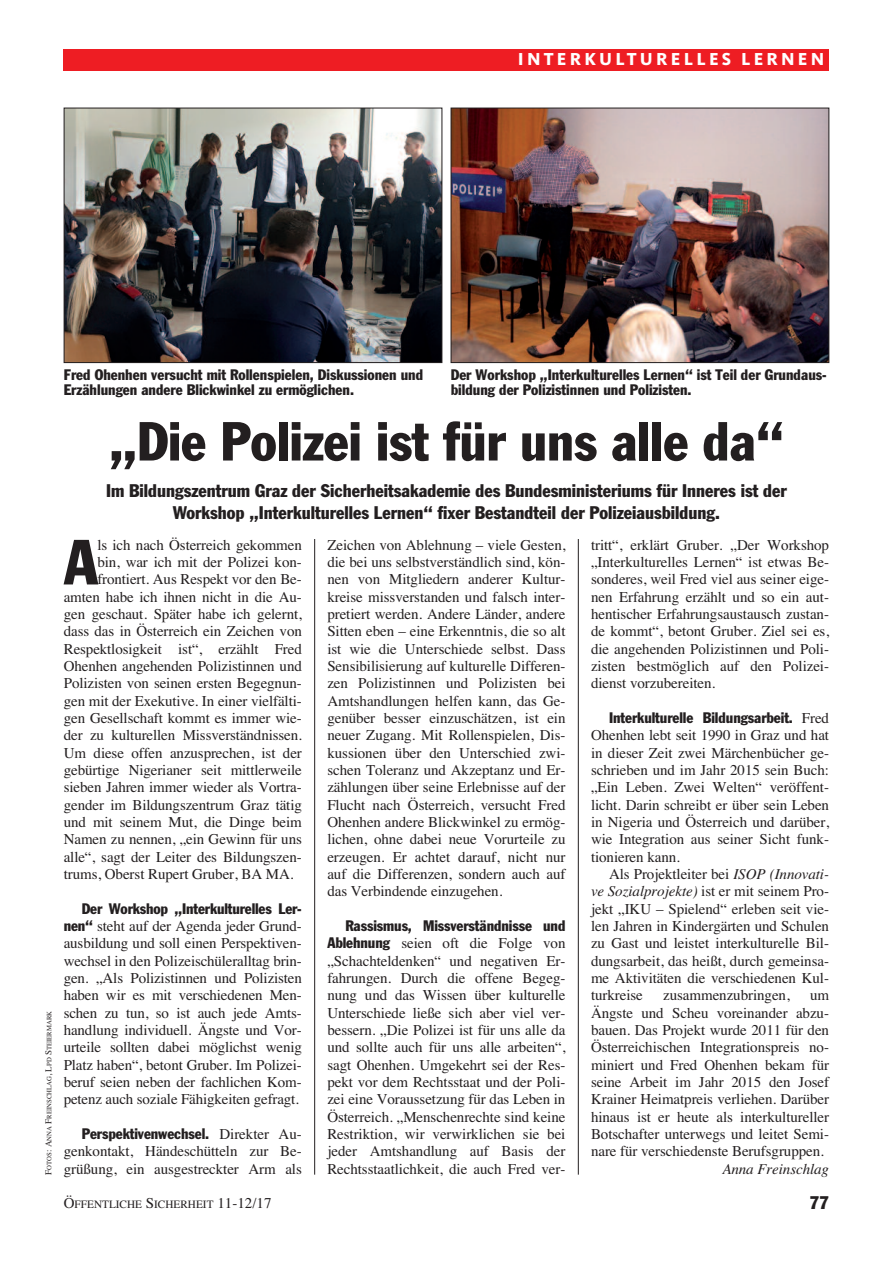
<style>
.page{position:relative;width:893px;height:1263px;background:#fff}
.page>*{position:absolute;margin:0;border:0;box-sizing:border-box;transform-origin:0 0}
.t1{font:condensed 62.7px "Franklin Gothic";color:#231f20}
.t2{font:condensed 54px "Franklin Gothic";color:#231f20}
.t3{font:condensed 18px/21.6px "Franklin Gothic";color:#231f20;text-align:center}
.t4{font:800 18px "Kievit";letter-spacing:.175em;color:#fff}
.t5{font:15px/17.4px "Times";letter-spacing:-.005em;color:#231f20;text-align:justify}
.t6{font:condensed 15px/15.8px "Franklin Gothic";color:#231f20}
.t7{font:italic 15px "Times";letter-spacing:-.005em;color:#231f20}
.t8{font:11.25px "Times";color:#231f20}
.t9{font:6.75px "Times";color:#231f20}
.s1{font-size:9px}
.s2{font-family:"Franklin Gothic";font-stretch:condensed}
.s3{font-family:"Times";font-stretch:normal}
.s4{font-style:italic}
.s5{font-size:15px}
</style>
<div class="page">
<hr style="left:314px;top:539px;width:1px;height:636px;background:#231f20">
<div style="left:64px;top:49px;width:765px;height:21px;background:#ee1d23"></div>
<hr style="left:578px;top:539px;width:1px;height:636px;background:#231f20">
<img style="left:66px;top:110px;width:374px;height:251px">
<div style="left:64px;top:108px;width:378px;height:255px;border:1px solid #231f20"></div>
<img style="left:453px;top:110px;width:374px;height:251px">
<div style="left:451px;top:108px;width:378px;height:255px;border:1px solid #231f20"></div>
<p class="t4" style="left:518px;top:53px;width:308px">INTERKULTURELLES LERNEN</p>
<p class="t9" style="left:45px;top:1175px;width:165px;rotate:-90deg"><span class="s1">F</span>OTOS<span class="s1">: A</span>NNA <span class="s1">F</span>REINSCHLAG<span class="s1">, L</span>PD <span class="s1">S</span>TEIERMARK</p>
<p class="t6" style="left:64px;top:367px;width:361px">Fred Ohenhen versucht mit Rollenspielen, Diskussionen und<br>Erzählungen andere Blickwinkel zu ermöglichen.</p>
<p class="t6" style="left:451px;top:367px;width:377px">Der Workshop „Interkulturelles Lernen“ ist Teil der Grundaus&shy;bildung der Polizistinnen und Polizisten.</p>
<h2 class="t2" style="left:109px;top:422px;width:676px">„Die Polizei ist für uns alle da“</h2>
<p class="t3" style="left:106px;top:481px;width:682px">Im Bildungszentrum Graz der Sicherheitsakademie des Bundesministeriums für Inneres ist der<br>Workshop „Interkulturelles Lernen“ fixer Bestandteil der Polizeiausbildung.</p>
<h1 class="t1" style="left:64px;top:540px;width:35px">A</h1>
<p class="t5" style="left:97px;top:536px;width:206px">ls ich nach Österreich gekommen</p>
<p class="t5" style="left:97px;top:553px;width:206px">bin, war ich mit der Polizei kon-</p>
<p class="t5" style="left:97px;top:571px;width:206px">frontiert. Aus Respekt vor den Be-</p>
<p class="t5" style="left:64px;top:588px;width:239px">amten habe ich ihnen nicht in die Au-</p>
<p class="t5" style="left:64px;top:605px;width:240px">gen geschaut. Später habe ich gelernt,</p>
<p class="t5" style="left:64px;top:622px;width:240px">dass das in Österreich ein Zeichen von</p>
<p class="t5" style="left:64px;top:640px;width:240px">Respektlosigkeit ist“, erzählt Fred</p>
<p class="t5" style="left:64px;top:657px;width:240px">Ohenhen angehenden Polizistinnen und</p>
<p class="t5" style="left:64px;top:674px;width:239px">Polizisten von seinen ersten Begegnun-</p>
<p class="t5" style="left:64px;top:692px;width:239px">gen mit der Exekutive. In einer vielfälti-</p>
<p class="t5" style="left:64px;top:709px;width:239px">gen Gesellschaft kommt es immer wie-</p>
<p class="t5" style="left:64px;top:726px;width:240px">der zu kulturellen Missverständnissen.</p>
<p class="t5" style="left:64px;top:744px;width:240px">Um diese offen anzusprechen, ist der</p>
<p class="t5" style="left:64px;top:761px;width:240px">gebürtige Nigerianer seit mittlerweile</p>
<p class="t5" style="left:64px;top:778px;width:239px">sieben Jahren immer wieder als Vortra-</p>
<p class="t5" style="left:64px;top:796px;width:240px">gender im Bildungszentrum Graz tätig</p>
<p class="t5" style="left:64px;top:813px;width:240px">und mit seinem Mut, die Dinge beim</p>
<p class="t5" style="left:64px;top:830px;width:240px">Namen zu nennen, „ein Gewinn für uns</p>
<p class="t5" style="left:64px;top:848px;width:239px">alle“, sagt der Leiter des Bildungszen-</p>
<p class="t5" style="left:64px;top:865px;width:231px">trums, Oberst Rupert Gruber, BA MA.</p>
<p class="t6" style="left:82px;top:901px;width:221px">Der Workshop „Interkulturelles Ler-</p>
<p class="t5" style="left:64px;top:917px;width:240px"><span class="s2">nen“</span> steht auf der Agenda jeder Grund&shy;ausbildung und soll einen Perspektiven&shy;wechsel in den Polizeischüleralltag brin&shy;gen. „Als Polizistinnen und Polizisten haben wir es mit verschiedenen Men&shy;schen zu tun, so ist auch jede Amts&shy;handlung individuell. Ängste und Vor&shy;urteile sollten dabei möglichst wenig Platz haben“, betont Gruber. Im Polizei&shy;beruf seien neben der fachlichen Kom&shy;petenz auch soziale Fähigkeiten gefragt.</p>
<p class="t6" style="left:82px;top:1127px;width:222px">Perspektivenwechsel. <span class="s3">Direkter Au-</span></p>
<p class="t5" style="left:64px;top:1142px;width:240px">genkontakt, Händeschütteln zur Be&shy;grüßung, ein ausgestreckter Arm als</p>
<p class="t5" style="left:327px;top:536px;width:240px">Zeichen von Ablehnung – viele Gesten, die bei uns selbstverständlich sind, kön&shy;nen von Mitgliedern anderer Kultur&shy;kreise missverstanden und falsch inter&shy;pretiert werden. Andere Länder, andere Sitten eben – eine Erkenntnis, die so alt ist wie die Unterschiede selbst. Dass Sensibilisierung auf kulturelle Differen&shy;zen Polizistinnen und Polizisten bei Amtshandlungen helfen kann, das Ge&shy;genüber besser einzuschätzen, ist ein neuer Zugang. Mit Rollenspielen, Dis&shy;kussionen über den Unterschied zwi&shy;schen Toleranz und Akzeptanz und Er&shy;zählungen über seine Erlebnisse auf der Flucht nach Österreich, versucht Fred Ohenhen andere Blickwinkel zu ermög&shy;lichen, ohne dabei neue Vorurteile zu erzeugen. Er achtet darauf, nicht nur auf die Differenzen, sondern auch auf das Verbindende einzugehen.</p>
<p class="t6" style="left:345px;top:919px;width:222px">Rassismus, Missverständnisse und</p>
<p class="t5" style="left:327px;top:934px;width:240px"><span class="s2">Ablehnung</span> seien oft die Folge von „Schachteldenken“ und negativen Er&shy;fahrungen. Durch die offene Begeg&shy;nung und das Wissen über kulturelle Unterschiede ließe sich aber viel ver&shy;bessern. „Die Polizei ist für uns alle da und sollte auch für uns alle arbeiten“, sagt Ohenhen. Umgekehrt sei der Res&shy;pekt vor dem Rechtsstaat und der Poli&shy;zei eine Voraussetzung für das Leben in Österreich. „Menschenrechte sind keine Restriktion, wir verwirklichen sie bei jeder Amtshandlung auf Basis der Rechtsstaatlichkeit, die auch Fred ver-</p>
<p class="t5" style="left:591px;top:536px;width:240px">tritt“, erklärt Gruber. „Der Workshop „Interkulturelles Lernen“ ist etwas Be&shy;sonderes, weil Fred viel aus seiner eige&shy;nen Erfahrung erzählt und so ein aut&shy;hentischer Erfahrungsaustausch zustan&shy;de kommt“, betont Gruber. Ziel sei es, die angehenden Polizistinnen und Poli&shy;zisten bestmöglich auf den Polizei&shy;dienst vorzubereiten.</p>
<p class="t6" style="left:609px;top:711px;width:222px">Interkulturelle Bildungsarbeit. <span class="s3">Fred</span></p>
<p class="t5" style="left:591px;top:726px;width:240px">Ohenhen lebt seit 1990 in Graz und hat in dieser Zeit zwei Märchenbücher ge&shy;schrieben und im Jahr 2015 sein Buch: „Ein Leben. Zwei Welten“ veröffent&shy;licht. Darin schreibt er über sein Leben in Nigeria und Österreich und darüber, wie Integration aus seiner Sicht funk&shy;tionieren kann.</p>
<p class="t5" style="left:591px;top:865px;width:240px;text-indent:18px">Als Projektleiter bei <span class="s4">ISOP (Innovati&shy;ve Sozialprojekte)</span> ist er mit seinem Pro&shy;jekt „IKU – Spielend“ erleben seit vie&shy;len Jahren in Kindergärten und Schulen zu Gast und leistet interkulturelle Bil&shy;dungsarbeit, das heißt, durch gemeinsa&shy;me Aktivitäten die verschiedenen Kul&shy;turkreise</p>
<p class="t5" style="left:663px;top:986px;width:128px">zusammenzubringen,</p>
<p class="t5" style="left:591px;top:986px;width:240px;text-indent:219px">um Ängste und Scheu voreinander abzu&shy;bauen. Das Projekt wurde 2011 für den Österreichischen Integrationspreis no&shy;miniert und Fred Ohenhen bekam für seine Arbeit im Jahr 2015 den Josef Krainer Heimatpreis verliehen. Darüber hinaus ist er heute als interkultureller Botschafter unterwegs und leitet Semi&shy;nare für verschiedenste Berufsgruppen.</p>
<p class="t7" style="left:722px;top:1159px;width:108px">Anna Freinschlag</p>
<p class="t8" style="left:64px;top:1198px;width:209px"><span class="s5">Ö</span>FFENTLICHE <span class="s5">S</span>ICHERHEIT <span class="s5">11-12/17</span></p>
<p class="t3" style="left:810px;top:1193px;width:21px">77</p>
</div>
